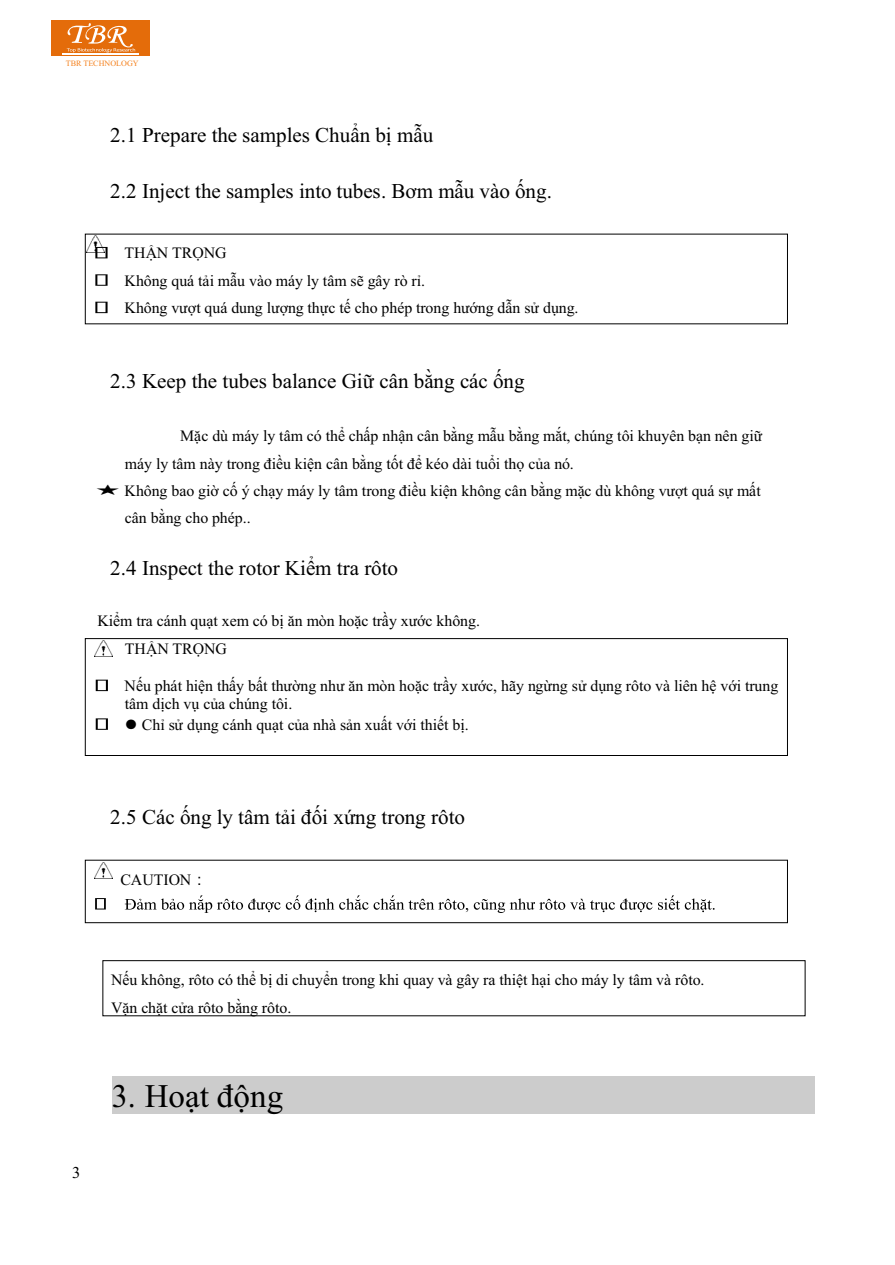
<style>
.page{position:relative;width:895px;height:1265px;background:#fff}
.page>*{position:absolute;margin:0;border:0;box-sizing:border-box;transform-origin:0 0}
.t1{font:33px "Times New Roman";color:#000}
.t2{font:21px "Times New Roman";color:#000}
.t3{font:16.5px "Times New Roman";color:#000}
.t4{font:15.9px/27.2px "Times New Roman";color:#000}
.t5{font:8.1px "Times New Roman";color:#f5821f}
.s1{font-family:"Arial Unicode MS"}
</style>
<div class="page">
<div style="left:112px;top:1076px;width:702px;height:38px;background:#ccc"></div>
<div style="left:102px;top:960px;width:703px;height:56px;border:1px solid #000"></div>
<svg style="left:95px;top:247px;width:12px;height:11px"></svg>
<svg style="left:95px;top:274px;width:12px;height:12px"></svg>
<svg style="left:95px;top:302px;width:12px;height:11px"></svg>
<img style="left:86px;top:639px;width:700px;height:91px">
<svg style="left:96px;top:679px;width:12px;height:12px"></svg>
<svg style="left:96px;top:718px;width:12px;height:12px"></svg>
<div style="left:85px;top:859px;width:702px;height:64px;border:1px solid #000"></div>
<img style="left:86px;top:860px;width:700px;height:62px">
<svg style="left:95px;top:898px;width:11px;height:11px"></svg>
<svg style="left:125px;top:895px;width:589px;height:18px"></svg>
<div style="left:51px;top:21px;width:99px;height:35px;background:#e46c0a"></div>
<svg style="left:66px;top:23px;width:69px;height:29px"></svg>
<hr style="left:62px;top:53px;width:77px;height:2px;background:#fff">
<p class="t5" style="left:66px;top:60px;width:74px">TBR TECHNOLOGY</p>
<h2 class="t2" style="left:110px;top:127px;width:324px">2.1 Prepare the samples Chuẩn bị mẫu</h2>
<h2 class="t2" style="left:110px;top:183px;width:443px">2.2 Inject the samples into tubes. Bơm mẫu vào ống.</h2>
<p class="t4" style="left:124px;top:241px;width:455px">THẬN TRỌNG<br>Không quá tải mẫu vào máy ly tâm sẽ gây rò rỉ.<br>Không vượt quá dung lượng thực tế cho phép trong hướng dẫn sử dụng.</p>
<h2 class="t2" style="left:110px;top:373px;width:415px">2.3 Keep the tubes balance Giữ cân bằng các ống</h2>
<p class="t4" style="left:124px;top:424px;width:639px;text-indent:56px">Mặc dù máy ly tâm có thể chấp nhận cân bằng mẫu bằng mắt, chúng tôi khuyên bạn nên giữ máy ly tâm này trong điều kiện cân bằng tốt để kéo dài tuổi thọ của nó.<br>Không bao giờ cố ý chạy máy ly tâm trong điều kiện không cân bằng mặc dù không vượt quá sự mất cân bằng cho phép..</p>
<h2 class="t2" style="left:110px;top:560px;width:289px">2.4 Inspect the rotor Kiểm tra rôto</h2>
<p class="t4" style="left:97px;top:608px;width:384px">Kiểm tra cánh quạt xem có bị ăn mòn hoặc trầy xước không.</p>
<p class="t4" style="left:125px;top:636px;width:104px">THẬN TRỌNG</p>
<p class="t4" style="left:124px;top:678px;width:655px;line-height:18px">Nếu phát hiện thấy bất thường như ăn mòn hoặc trầy xước, hãy ngừng sử dụng rôto và liên hệ với trung tâm dịch vụ của chúng tôi.</p>
<p class="t4" style="left:124px;top:712px;width:345px">⚫ Chỉ sử dụng cánh quạt của nhà sản xuất với thiết bị.</p>
<h2 class="t2" style="left:110px;top:809px;width:356px">2.5 Các ống ly tâm tải đối xứng trong rôto</h2>
<p class="t4" style="left:120px;top:867px;width:88px">CAUTION<span class="s1">：</span></p>
<p class="t4" style="left:111px;top:967px;width:594px;line-height:27.6px">Nếu không, rôto có thể bị di chuyển trong khi quay và gây ra thiệt hại cho máy ly tâm và rôto.<br>Vặn chặt cửa rôto bằng rôto.</p>
<p class="t3" style="left:72px;top:1166px;width:10px">3</p>
<h1 class="t1" style="left:112px;top:1084px;width:173px">3. Hoạt động</h1>
</div>
